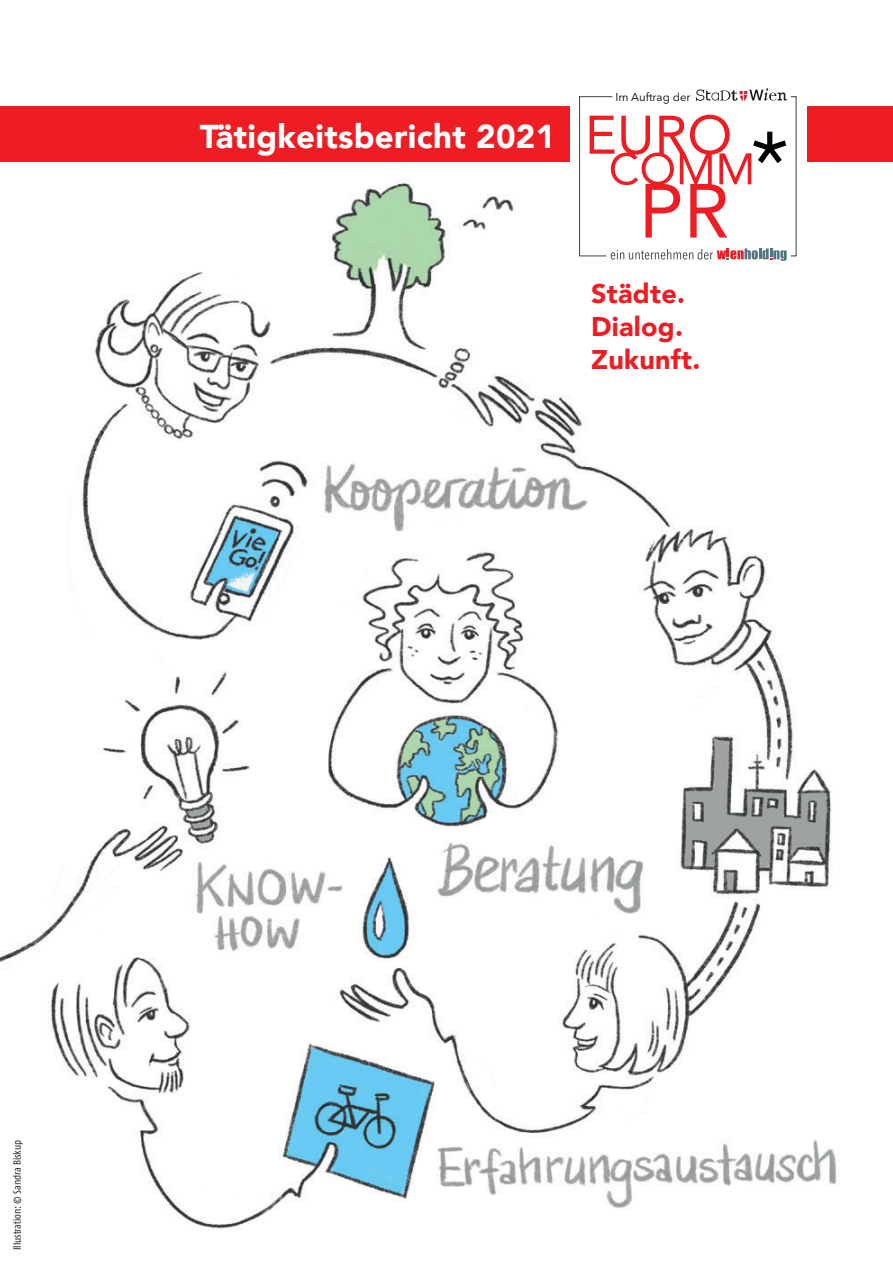
<style>
.page{position:relative;width:893px;height:1263px;background:#fff}
.page>*{position:absolute;margin:0;border:0;box-sizing:border-box;transform-origin:0 0}
.t1{font:900 33px "Avenir";letter-spacing:.01em;color:#fff}
.t2{font:900 27px/33px "Avenir";letter-spacing:.01em;color:#ee1d23}
.t3{font:11.4px "Avenir Next Cyr";color:#000001}
.t4{font:10.5px "Fago Co";color:#231f20}
</style>
<div class="page">
<img style="left:0;top:123px;width:837px;height:1108px">
<div style="left:0;top:106px;width:570px;height:56px;background:#ee1d23"></div>
<div style="left:808px;top:106px;width:85px;height:56px;background:#ee1d23"></div>
<svg style="left:590px;top:115px;width:196px;height:123px"></svg>
<hr style="left:579px;top:96px;width:33px;height:1px;background:#42424a">
<hr style="left:579px;top:97px;width:1px;height:159px;background:#42424a">
<hr style="left:796px;top:97px;width:1px;height:159px;background:#42424a">
<svg style="left:696px;top:88px;width:100px;height:13px"></svg>
<svg style="left:579px;top:248px;width:217px;height:13px"></svg>
<h1 class="t1" style="left:200px;top:109px;width:357px">Tätigkeitsbericht 2021</h1>
<p class="t3" style="left:615px;top:90px;width:77px">Im Auftrag der</p>
<h2 class="t2" style="left:591px;top:277px;width:111px">Städte.<br>Dialog.<br>Zukunft.</h2>
<p class="t4" style="left:11px;top:1250px;width:112px;rotate:-90deg">Illustration: © Sandra Biskup</p>
</div>
